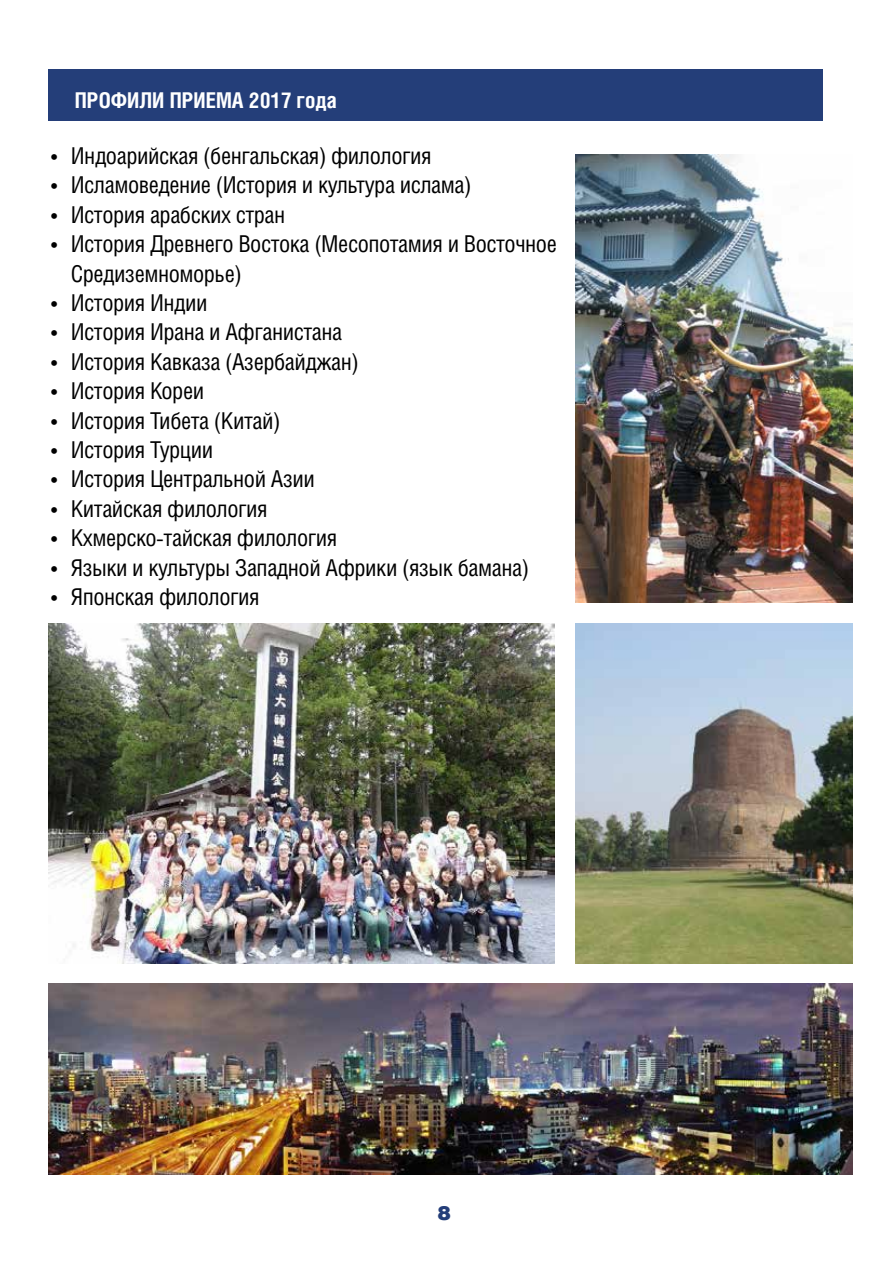
<style>
.page{position:relative;width:893px;height:1263px;background:#fff}
.page>*{position:absolute;margin:0;border:0;box-sizing:border-box;transform-origin:0 0}
.t1{font:23.25px/29.4px "Helios Cond";letter-spacing:-.02em;color:#000}
.t2{font:700 21.75px "Helios Cond";color:#fff}
.t3{font:900 19.5px "Helios";color:#243e79}
</style>
<div class="page">
<div style="left:48px;top:69px;width:775px;height:52px;background:#243e79"></div>
<img style="left:48px;top:624px;width:506px;height:340px">
<img style="left:576px;top:623px;width:276px;height:341px">
<img style="left:48px;top:983px;width:804px;height:192px">
<img style="left:575px;top:154px;width:277px;height:448px">
<p class="t2" style="left:75px;top:87px;width:108px">ПРОФИЛИ ПРИЕМА</p>
<p class="t2" style="left:249px;top:87px;width:90px">2017 года</p>
<p class="t1" style="left:51px;top:140px;width:382px">• Индоарийская (бенгальская) филология</p>
<p class="t1" style="left:51px;top:170px;width:422px">• Исламоведение (История и культура ислама)</p>
<p class="t1" style="left:51px;top:199px;width:236px">• История арабских стран</p>
<p class="t1" style="left:71px;top:229px;width:488px;text-indent:-20px">• История Древнего Востока (Месопотамия и Восточное<br>Средиземноморье)</p>
<p class="t1" style="left:51px;top:287px;width:158px">• История Индии</p>
<p class="t1" style="left:51px;top:317px;width:293px">• История Ирана и Афганистана</p>
<p class="t1" style="left:51px;top:346px;width:309px">• История Кавказа (Азербайджан)</p>
<p class="t1" style="left:51px;top:376px;width:155px">• История Кореи</p>
<p class="t1" style="left:51px;top:405px;width:231px">• История Тибета (Китай)</p>
<p class="t1" style="left:51px;top:435px;width:164px">• История Турции</p>
<p class="t1" style="left:51px;top:464px;width:265px">• История Центральной Азии</p>
<p class="t1" style="left:51px;top:493px;width:218px">• Китайская филология</p>
<p class="t1" style="left:51px;top:523px;width:288px">• Кхмерско-тайская филология</p>
<p class="t1" style="left:51px;top:552px;width:480px">• Языки и культуры Западной Африки (язык бамана)</p>
<p class="t1" style="left:51px;top:582px;width:210px">• Японская филология</p>
<p class="t3" style="left:438px;top:1202px;width:14px">8</p>
</div>
